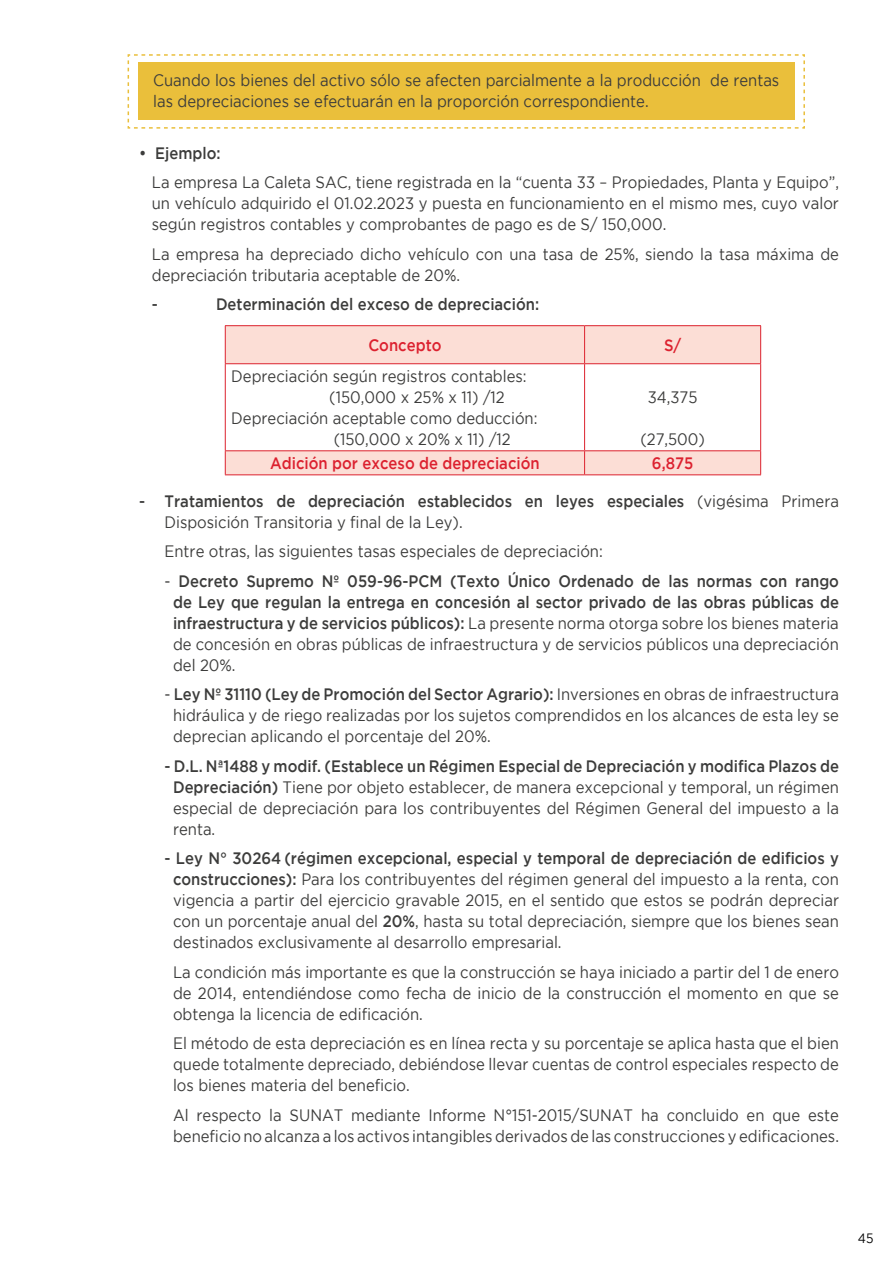
<style>
.page{position:relative;width:893px;height:1263px;background:#fff}
.page>*{position:absolute;margin:0;border:0;box-sizing:border-box;transform-origin:0 0}
.t1{font:16.5px/21px "Gotham";color:#3c3c3b;text-align:justify;scale:.9 1}
.t2{font:500 16.5px/21px "Gotham";color:#3c3c3b;scale:.9 1}
.t3{font:500 16.5px "Gotham";color:#dc212f;scale:.9 1}
.t4{font:13.5px "Gotham";color:#000;scale:.9 1}
.s1{font-weight:400}
.s2{font-weight:500}
</style>
<div class="page">
<svg style="left:226px;top:326px;width:534px;height:148px"></svg>
<hr style="left:225px;top:325px;width:360px;height:1px;background:#dc222e">
<hr style="left:225px;top:326px;width:1px;height:37px;background:#dc222e">
<hr style="left:585px;top:325px;width:176px;height:1px;background:#dc222e">
<hr style="left:584px;top:326px;width:1px;height:37px;background:#dc222e">
<hr style="left:760px;top:326px;width:1px;height:37px;background:#dc222e">
<hr style="left:225px;top:363px;width:360px;height:1px;background:#dc222e">
<hr style="left:225px;top:364px;width:1px;height:86px;background:#dc222e">
<hr style="left:585px;top:363px;width:176px;height:1px;background:#dc222e">
<hr style="left:584px;top:364px;width:1px;height:86px;background:#dc222e">
<hr style="left:760px;top:364px;width:1px;height:86px;background:#dc222e">
<hr style="left:225px;top:450px;width:360px;height:1px;background:#dc222e">
<svg style="left:225px;top:451px;width:1px;height:23px"></svg>
<hr style="left:225px;top:474px;width:360px;height:1px;background:#dc222e">
<hr style="left:585px;top:450px;width:176px;height:1px;background:#dc222e">
<svg style="left:584px;top:451px;width:1px;height:23px"></svg>
<svg style="left:760px;top:451px;width:1px;height:23px"></svg>
<hr style="left:585px;top:474px;width:176px;height:1px;background:#dc222e">
<svg style="left:127px;top:54px;width:678px;height:75px"></svg>
<div style="left:138px;top:62px;width:656px;height:58px;background:#eabf3b"></div>
<p class="t1" style="left:153px;top:70px;width:697px">Cuando los bienes del activo sólo se afecten parcialmente a la producción de rentas las depreciaciones se efectuarán en la proporción correspondiente.</p>
<p class="t2" style="left:139px;top:142px;width:92px">• Ejemplo:</p>
<p class="t1" style="left:152px;top:172px;width:765px">La empresa La Caleta SAC, tiene registrada en la “cuenta 33 – Propiedades, Planta y Equipo”, un vehículo adquirido el 01.02.2023 y puesta en funcionamiento en el mismo mes, cuyo valor según registros contables y comprobantes de pago es de S/ 150,000.</p>
<p class="t1" style="left:152px;top:243px;width:765px">La empresa ha depreciado dicho vehículo con una tasa de 25%, siendo la tasa máxima de depreciación tributaria aceptable de 20%.</p>
<p class="t2" style="left:152px;top:294px;width:8px">-</p>
<p class="t2" style="left:216px;top:294px;width:361px">Determinación del exceso de depreciación:</p>
<p class="t3" style="left:368px;top:335px;width:83px">Concepto</p>
<p class="t3" style="left:664px;top:335px;width:21px">S/</p>
<p class="t1" style="left:231px;top:365px;width:330px">Depreciación según registros contables:</p>
<p class="t1" style="left:329px;top:386px;width:196px">(150,000 x 25% x 11) /12</p>
<p class="t1" style="left:231px;top:407px;width:342px">Depreciación aceptable como deducción:</p>
<p class="t1" style="left:334px;top:428px;width:198px">(150,000 x 20% x 11) /12</p>
<p class="t1" style="left:648px;top:386px;width:57px">34,375</p>
<p class="t1" style="left:640px;top:428px;width:73px">(27,500)</p>
<p class="t3" style="left:270px;top:454px;width:301px">Adición por exceso de depreciación</p>
<p class="t3" style="left:652px;top:454px;width:47px">6,875</p>
<p class="t2" style="left:165px;top:490px;width:751px;text-indent:-26px">- Tratamientos de depreciación establecidos en leyes especiales <span class="s1">(vigésima Primera<br>Disposición Transitoria y final de la Ley).</span></p>
<p class="t1" style="left:165px;top:541px;width:489px">Entre otras, las siguientes tasas especiales de depreciación:</p>
<p class="t2" style="left:173px;top:570px;width:741px;text-align:justify;text-indent:-9px"><span class="s1">-</span> Decreto Supremo Nº 059-96-PCM (Texto Único Ordenado de las normas con rango de Ley que regulan la entrega en concesión al sector privado de las obras públicas de infraestructura y de servicios públicos): <span class="s1">La presente norma otorga sobre los bienes materia de concesión en obras públicas de infraestructura y de servicios públicos una depreciación del 20%.</span></p>
<p class="t1" style="left:173px;top:684px;width:741px;text-indent:-9px">- <span class="s2">Ley Nº 31110 (Ley de Promoción del Sector Agrario):</span> Inversiones en obras de infraestructura hidráulica y de riego realizadas por los sujetos comprendidos en los alcances de esta ley se deprecian aplicando el porcentaje del 20%.</p>
<p class="t1" style="left:173px;top:755px;width:741px;text-indent:-9px"><span class="s2">- D.L. Nª1488 y modif. (Establece un Régimen Especial de Depreciación y modifica Plazos de Depreciación)</span> Tiene por objeto establecer, de manera excepcional y temporal, un régimen especial de depreciación para los contribuyentes del Régimen General del impuesto a la renta.</p>
<p class="t1" style="left:173px;top:848px;width:741px;text-indent:-9px"><span class="s2">- Ley N° 30264 (régimen excepcional, especial y temporal de depreciación de edificios y construcciones):</span> Para los contribuyentes del régimen general del impuesto a la renta, con vigencia a partir del ejercicio gravable 2015, en el sentido que estos se podrán depreciar con un porcentaje anual del <span class="s2">20%</span>, hasta su total depreciación, siempre que los bienes sean destinados exclusivamente al desarrollo empresarial.</p>
<p class="t1" style="left:173px;top:961px;width:741px">La condición más importante es que la construcción se haya iniciado a partir del 1 de enero de 2014, entendiéndose como fecha de inicio de la construcción el momento en que se obtenga la licencia de edificación.</p>
<p class="t1" style="left:173px;top:1033px;width:741px">El método de esta depreciación es en línea recta y su porcentaje se aplica hasta que el bien quede totalmente depreciado, debiéndose llevar cuentas de control especiales respecto de los bienes materia del beneficio.</p>
<p class="t1" style="left:173px;top:1104px;width:741px">Al respecto la SUNAT mediante Informe N°151-2015/SUNAT ha concluido en que este beneficio no alcanza a los activos intangibles derivados de las construcciones y edificaciones.</p>
<p class="t4" style="left:858px;top:1231px;width:19px">45</p>
</div>
